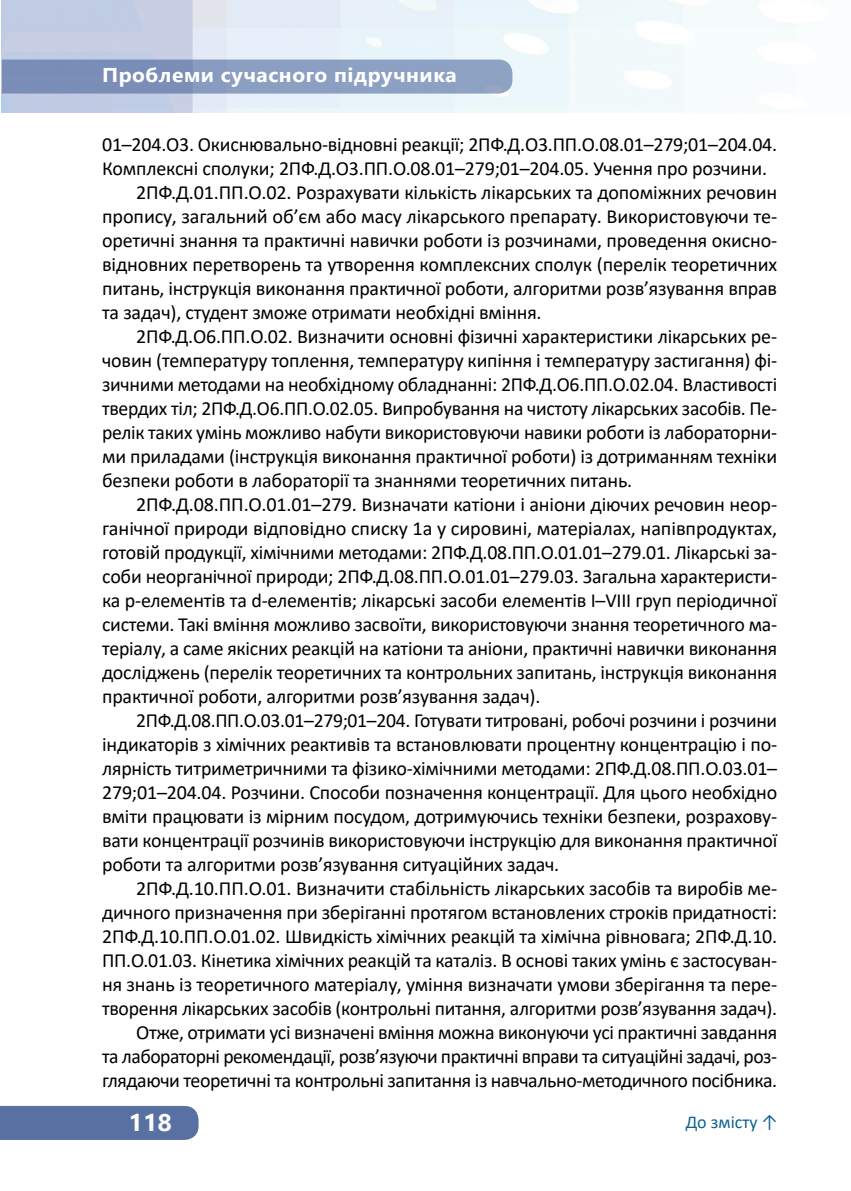
<style>
.page{position:relative;width:851px;height:1191px;background:#fff}
.page>*{position:absolute;margin:0;border:0;box-sizing:border-box;transform-origin:0 0}
.t1{font:700 24px "Segoe UI";color:#fff;scale:1.05 1}
.t2{font:20px "Calibri";letter-spacing:-.01em;color:#000}
.t3{font:700 20px "Segoe UI";letter-spacing:.025em;color:#fff;scale:1.05 1}
.t4{font:18px "Calibri";color:#0e628e}
</style>
<div class="page">
<svg style="left:2px;top:60px;width:510px;height:34px;background:#869abe"></svg>
<div style="left:0;top:1106px;width:198px;height:34px;background:#5971a2"></div>
<p class="t3" style="left:102px;top:56px;width:339px">Проблеми сучасного підручника</p>
<p class="t2" style="left:102px;top:131px;width:676px">01–204.О3. Окиснювально-відновні реакції; 2ПФ.Д.О3.ПП.О.08.01–279;01–204.04.</p>
<p class="t2" style="left:102px;top:155px;width:666px">Комплексні сполуки; 2ПФ.Д.О3.ПП.О.08.01–279;01–204.05. Учення про розчини.</p>
<p class="t2" style="left:136px;top:179px;width:642px">2ПФ.Д.01.ПП.О.02. Розрахувати кількість лікарських та допоміжних речовин</p>
<p class="t2" style="left:102px;top:203px;width:676px">пропису, загальний об’єм або масу лікарського препарату. Використовуючи те-</p>
<p class="t2" style="left:102px;top:227px;width:676px">оретичні знання та практичні навички роботи із розчинами, проведення окисно-</p>
<p class="t2" style="left:102px;top:251px;width:676px">відновних перетворень та утворення комплексних сполук (перелік теоретичних</p>
<p class="t2" style="left:102px;top:275px;width:676px">питань, інструкція виконання практичної роботи, алгоритми розв’язування вправ</p>
<p class="t2" style="left:102px;top:299px;width:441px">та задач), студент зможе отримати необхідні вміння.</p>
<p class="t2" style="left:136px;top:323px;width:642px">2ПФ.Д.О6.ПП.О.02. Визначити основні фізичні характеристики лікарських ре-</p>
<p class="t2" style="left:102px;top:347px;width:676px">човин (температуру топлення, температуру кипіння і температуру застигання) фі-</p>
<p class="t2" style="left:102px;top:371px;width:676px">зичними методами на необхідному обладнанні: 2ПФ.Д.О6.ПП.О.02.04. Властивості</p>
<p class="t2" style="left:102px;top:395px;width:676px">твердих тіл; 2ПФ.Д.О6.ПП.О.02.05. Випробування на чистоту лікарських засобів. Пе-</p>
<p class="t2" style="left:102px;top:419px;width:676px">релік таких умінь можливо набути використовуючи навики роботи із лабораторни-</p>
<p class="t2" style="left:102px;top:443px;width:676px">ми приладами (інструкція виконання практичної роботи) із дотриманням техніки</p>
<p class="t2" style="left:102px;top:467px;width:531px">безпеки роботи в лабораторії та знаннями теоретичних питань.</p>
<p class="t2" style="left:136px;top:491px;width:642px">2ПФ.Д.08.ПП.О.01.01–279. Визначати катіони і аніони діючих речовин неор-</p>
<p class="t2" style="left:102px;top:515px;width:676px">ганічної природи відповідно списку 1а у сировині, матеріалах, напівпродуктах,</p>
<p class="t2" style="left:102px;top:539px;width:676px">готовій продукції, хімічними методами: 2ПФ.Д.08.ПП.О.01.01–279.01. Лікарські за-</p>
<p class="t2" style="left:102px;top:563px;width:676px">соби неорганічної природи; 2ПФ.Д.08.ПП.О.01.01–279.03. Загальна характеристи-</p>
<p class="t2" style="left:102px;top:587px;width:676px">ка р-елементів та d-елементів; лікарські засоби елементів І–VІІІ груп періодичної</p>
<p class="t2" style="left:102px;top:611px;width:676px">системи. Такі вміння можливо засвоїти, використовуючи знання теоретичного ма-</p>
<p class="t2" style="left:102px;top:635px;width:676px">теріалу, а саме якісних реакцій на катіони та аніони, практичні навички виконання</p>
<p class="t2" style="left:102px;top:659px;width:676px">досліджень (перелік теоретичних та контрольних запитань, інструкція виконання</p>
<p class="t2" style="left:102px;top:683px;width:440px">практичної роботи, алгоритми розв’язування задач).</p>
<p class="t2" style="left:136px;top:707px;width:642px">2ПФ.Д.08.ПП.О.03.01–279;01–204. Готувати титровані, робочі розчини і розчини</p>
<p class="t2" style="left:102px;top:731px;width:676px">індикаторів з хімічних реактивів та встановлювати процентну концентрацію і по-</p>
<p class="t2" style="left:102px;top:755px;width:676px">лярність титриметричними та фізико-хімічними методами: 2ПФ.Д.08.ПП.О.03.01–</p>
<p class="t2" style="left:102px;top:779px;width:676px">279;01–204.04. Розчини. Способи позначення концентрації. Для цього необхідно</p>
<p class="t2" style="left:102px;top:803px;width:676px">вміти працювати із мірним посудом, дотримуючись техніки безпеки, розрахову-</p>
<p class="t2" style="left:102px;top:827px;width:676px">вати концентрації розчинів використовуючи інструкцію для виконання практичної</p>
<p class="t2" style="left:102px;top:851px;width:458px">роботи та алгоритми розв’язування ситуаційних задач.</p>
<p class="t2" style="left:136px;top:875px;width:642px">2ПФ.Д.10.ПП.О.01. Визначити стабільність лікарських засобів та виробів ме-</p>
<p class="t2" style="left:102px;top:899px;width:676px">дичного призначення при зберіганні протягом встановлених строків придатності:</p>
<p class="t2" style="left:102px;top:923px;width:676px">2ПФ.Д.10.ПП.О.01.02. Швидкість хімічних реакцій та хімічна рівновага; 2ПФ.Д.10.</p>
<p class="t2" style="left:102px;top:947px;width:676px">ПП.О.01.03. Кінетика хімічних реакцій та каталіз. В основі таких умінь є застосуван-</p>
<p class="t2" style="left:102px;top:971px;width:676px">ня знань із теоретичного матеріалу, уміння визначати умови зберігання та пере-</p>
<p class="t2" style="left:102px;top:995px;width:676px">творення лікарських засобів (контрольні питання, алгоритми розв’язування задач).</p>
<p class="t2" style="left:136px;top:1019px;width:642px">Отже, отримати усі визначені вміння можна виконуючи усі практичні завдання</p>
<p class="t2" style="left:102px;top:1043px;width:676px">та лабораторні рекомендації, розв’язуючи практичні вправи та ситуаційні задачі, роз-</p>
<p class="t2" style="left:102px;top:1067px;width:676px">глядаючи теоретичні та контрольні запитання із навчально-методичного посібника.</p>
<p class="t4" style="left:685px;top:1109px;width:94px">До змісту ↑</p>
<p class="t1" style="left:128px;top:1100px;width:43px">118</p>
</div>
